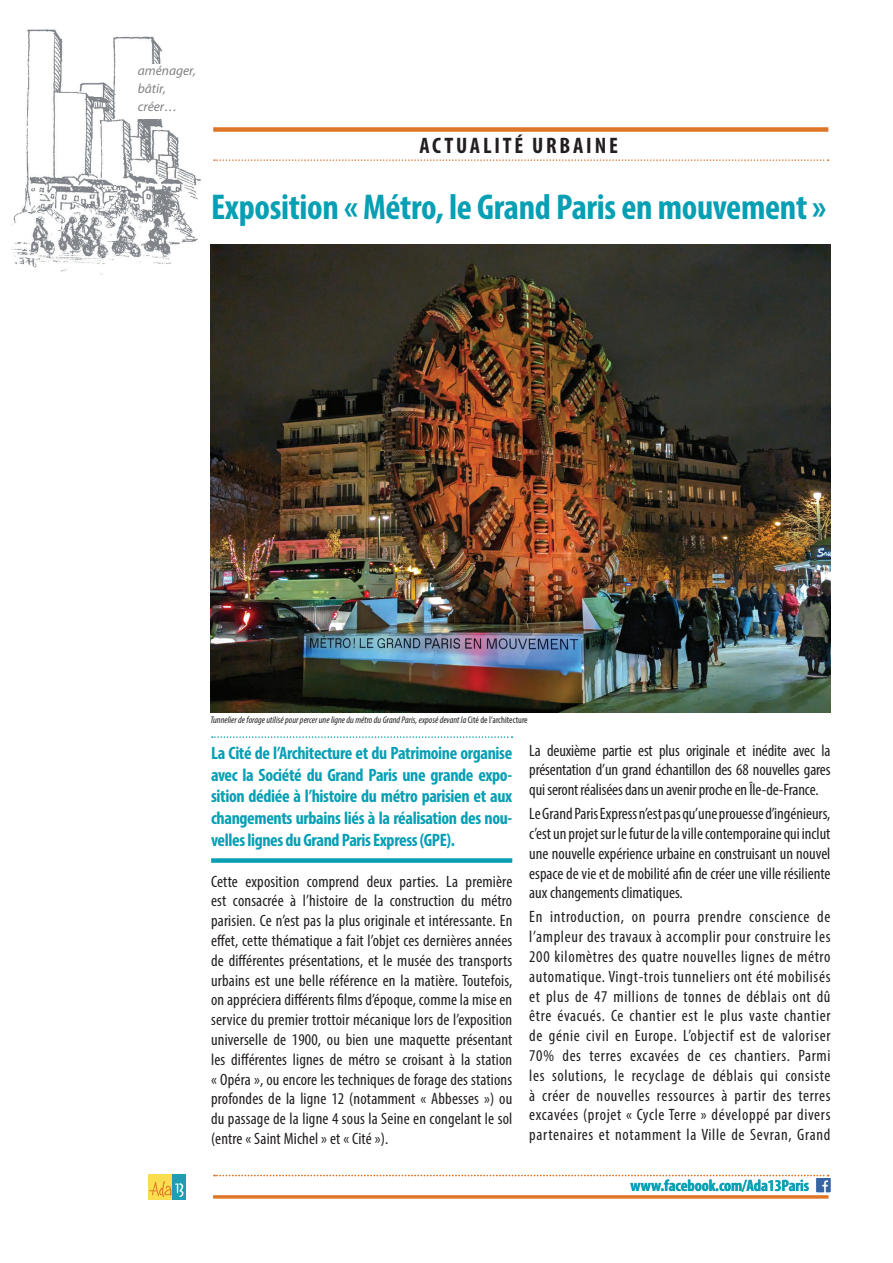
<style>
.page{position:relative;width:893px;height:1263px;background:#fff}
.page>*{position:absolute;margin:0;border:0;box-sizing:border-box;transform-origin:0 0}
.t1{font:700 condensed 36px "Myriad Pro";letter-spacing:-.01em;color:#069fb4}
.t2{font:700 condensed 22.5px "Myriad Pro";letter-spacing:.125em;color:#231f20}
.t3{font:700 condensed 18px/21.6px "Myriad Pro";letter-spacing:-.02em;color:#069fb4;text-align:justify}
.t4{font:condensed 16.5px/19.8px "Myriad Pro";color:#231f20;text-align:justify}
.t5{font:700 condensed 16.5px "Myriad Pro";letter-spacing:-.01em;color:#069fb4}
.t6{font:italic 13.5px/18px "Myriad Pro";color:#808285}
.t7{font:italic condensed 9.6px "Myriad Pro";color:#231f20}
.s1{font-style:normal}
</style>
<div class="page">
<img style="left:11px;top:29px;width:190px;height:246px">
<div style="left:134px;top:65px;width:106px;height:54px;background:#fff"></div>
<div style="left:213px;top:127px;width:615px;height:5px;background:#df7527"></div>
<svg style="left:214px;top:159px;width:615px;height:2px"></svg>
<hr style="left:213px;top:1195px;width:615px;height:3px;background:#df7527">
<div style="left:149px;top:1175px;width:24px;height:25px;background:#fbde50"></div>
<div style="left:173px;top:1175px;width:13px;height:25px;background:#1f9db3"></div>
<svg style="left:149px;top:1181px;width:35px;height:16px"></svg>
<svg style="left:212px;top:736px;width:301px;height:2px"></svg>
<div style="left:211px;top:858px;width:301px;height:5px;background:#069fb4"></div>
<img style="left:210px;top:245px;width:620px;height:467px">
<svg style="left:214px;top:1175px;width:616px;height:2px"></svg>
<p class="t6" style="left:138px;top:61px;width:60px">aménager, bâtir, créer...</p>
<h2 class="t2" style="left:419px;top:131px;width:200px">Actualité Urbaine</h2>
<h1 class="t1" style="left:211px;top:185px;width:616px">Exposition « Métro, le Grand Paris en mouvement »</h1>
<p class="t7" style="left:210px;top:714px;width:319px">Tunnelier de forage utilisé pour percer une ligne du métro du Grand Paris, exposé devant la <span class="s1">Cité de l’architecture</span></p>
<p class="t3" style="left:211px;top:742px;width:303px">La Cité de l’Architecture et du Patrimoine organise avec la Société du Grand Paris une grande expo&shy;sition dédiée à l’histoire du métro parisien et aux changements urbains liés à la réalisation des nou&shy;velles lignes du Grand Paris Express (GPE).</p>
<p class="t4" style="left:211px;top:871px;width:303px">Cette exposition comprend deux parties. La première est consacrée à l’histoire de la construction du métro parisien. Ce n’est pas la plus originale et intéressante. En effet, cette thématique a fait l’objet ces dernières années de différentes présentations, et le musée des transports urbains est une belle référence en la matière. Toutefois, on appréciera différents films d’époque, comme la mise en service du premier trottoir mécanique lors de l’exposition universelle de 1900, ou bien une maquette présentant les différentes lignes de métro se croisant à la station « Opéra », ou encore les techniques de forage des stations profondes de la ligne 12 (notamment « Abbesses ») ou du passage de la ligne 4 sous la Seine en congelant le sol (entre « Saint Michel » et « Cité »).</p>
<p class="t4" style="left:529px;top:740px;width:303px">La deuxième partie est plus originale et inédite avec la présentation d’un grand échantillon des 68 nouvelles gares qui seront réalisées dans un avenir proche en Île-de-France.</p>
<p class="t4" style="left:529px;top:804px;width:303px">Le Grand Paris Express n’est pas qu’une prouesse d’ingénieurs, c’est un projet sur le futur de la ville contemporaine qui inclut une nouvelle expérience urbaine en construisant un nouvel espace de vie et de mobilité afin de créer une ville résiliente aux changements climatiques.</p>
<p class="t4" style="left:529px;top:907px;width:303px">En introduction, on pourra prendre conscience de l’ampleur des travaux à accomplir pour construire les 200 kilomètres des quatre nouvelles lignes de métro automatique. Vingt-trois tunneliers ont été mobilisés et plus de 47 millions de tonnes de déblais ont dû être évacués. Ce chantier est le plus vaste chantier de génie civil en Europe. L’objectif est de valoriser 70% des terres excavées de ces chantiers. Parmi les solutions, le recyclage de déblais qui consiste à créer de nouvelles ressources à partir des terres excavées (projet « Cycle Terre » développé par divers partenaires et notamment la Ville de Sevran, Grand</p>
<p class="t5" style="left:630px;top:1175px;width:180px">www.facebook.com/Ada13Paris</p>
</div>
